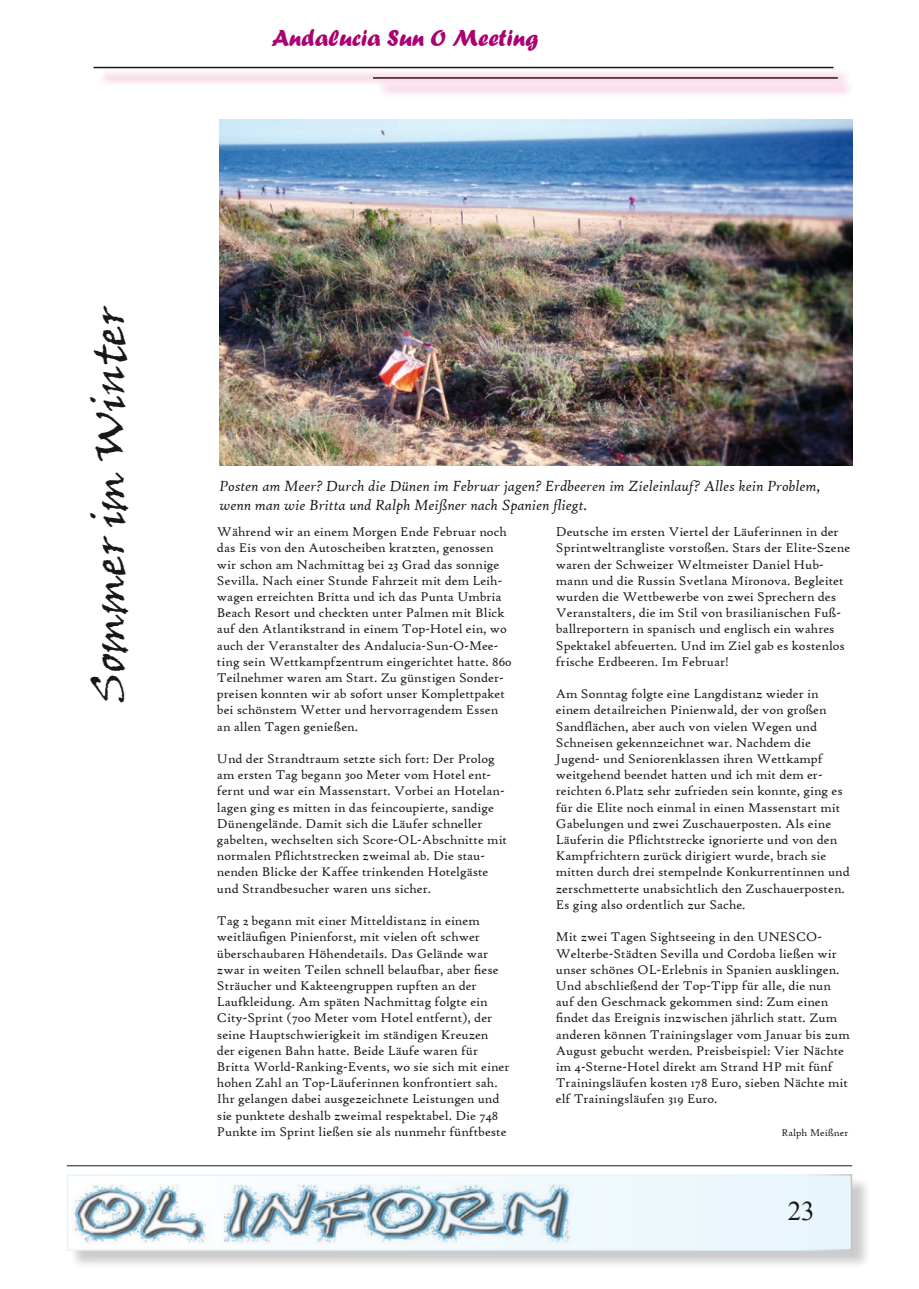
<style>
.page{position:relative;width:919px;height:1289px;background:#fff}
.page>*{position:absolute;margin:0;border:0;box-sizing:border-box;transform-origin:0 0}
.t1{font:45px "Viner Hand ITC";color:#1a171c}
.t2{font:24px "Forte";color:#aa0072}
.t3{font:italic 15.75px/18.9px "High Tower Text";color:#1a171c}
.t4{font:13.5px/16.2px "High Tower Text";color:#1a171c}
.t5{font:10.5px "High Tower Text";color:#1a171c}
</style>
<div class="page">
<div style="left:68px;top:1175px;width:803px;height:95px;background:#1a171c;opacity:.75"></div>
<svg style="left:70px;top:1177px;width:779px;height:70px;fill:#ecf6fc"></svg>
<div style="left:67px;top:1174px;width:785px;height:76px;border:2px solid #fff"></div>
<hr style="left:67px;top:1165px;width:785px;height:1px;background:#1a171c">
<div style="left:375px;top:79px;width:480px;height:19px;background:#d00065;opacity:.86"></div>
<div style="left:96px;top:68px;width:756px;height:20px;background:#d00065;opacity:.86"></div>
<hr style="left:94px;top:67px;width:739px;height:1px;background:#1a171c">
<img style="left:220px;top:119px;width:632px;height:346px">
<svg style="left:788px;top:1201px;width:24px;height:18px"></svg>
<h2 class="t2" style="left:271px;top:29px;width:268px">Andalucia Sun O Meeting</h2>
<h1 class="t1" style="left:81px;top:703px;width:398px;rotate:-90deg">Sommer im Winter</h1>
<p class="t3" style="left:220px;top:476px;width:602px">Posten am Meer? Durch die Dünen im Februar jagen? Erdbeeren im Zieleinlauf? Alles kein Problem, wenn man wie Britta und Ralph Meißner nach Spanien fliegt.</p>
<p class="t4" style="left:217px;top:525px;width:296px">Während wir an einem Morgen Ende Februar noch das Eis von den Autoscheiben kratzten, genossen wir schon am Nachmittag bei 23 Grad das sonnige Sevilla. Nach einer Stunde Fahrzeit mit dem Leih&shy;wagen erreichten Britta und ich das Punta Umbria Beach Resort und checkten unter Palmen mit Blick auf den Atlantikstrand in einem Top-Hotel ein, wo auch der Veranstalter des Andalucia-Sun-O-Mee&shy;ting sein Wettkampfzentrum eingerichtet hatte. 860<br>Teilnehmer waren am Start. Zu günstigen Sonder&shy;preisen konnten wir ab sofort unser Komplettpaket bei schönstem Wetter und hervorragendem Essen an allen Tagen genießen.</p>
<p class="t4" style="left:217px;top:751px;width:292px">Und der Strandtraum setzte sich fort: Der Prolog am ersten Tag begann 300 Meter vom Hotel ent&shy;fernt und war ein Massenstart. Vorbei an Hotelan&shy;lagen ging es mitten in das feincoupierte, sandige Dünengelände. Damit sich die Läufer schneller gabelten, wechselten sich Score-OL-Abschnitte mit normalen Pflichtstrecken zweimal ab. Die stau&shy;nenden Blicke der Kaffee trinkenden Hotelgäste und Strandbesucher waren uns sicher.</p>
<p class="t4" style="left:217px;top:913px;width:294px">Tag 2 begann mit einer Mitteldistanz in einem weitläufigen Pinienforst, mit vielen oft schwer überschaubaren Höhendetails. Das Gelände war zwar in weiten Teilen schnell belaufbar, aber fiese Sträucher und Kakteengruppen rupften an der Laufkleidung. Am späten Nachmittag folgte ein City-Sprint (700 Meter vom Hotel entfernt), der seine Hauptschwierigkeit im ständigen Kreuzen der eigenen Bahn hatte. Beide Läufe waren für Britta World-Ranking-Events, wo sie sich mit einer hohen Zahl an Top-Läuferinnen konfrontiert sah.<br>Ihr gelangen dabei ausgezeichnete Leistungen und sie punktete deshalb zweimal respektabel. Die 748<br>Punkte im Sprint ließen sie als nunmehr fünftbeste</p>
<p class="t4" style="left:556px;top:525px;width:296px">Deutsche im ersten Viertel der Läuferinnen in der Sprintweltrangliste vorstoßen. Stars der Elite-Szene waren der Schweizer Weltmeister Daniel Hub&shy;mann und die Russin Svetlana Mironova. Begleitet wurden die Wettbewerbe von zwei Sprechern des Veranstalters, die im Stil von brasilianischen Fuß&shy;ballreportern in spanisch und englisch ein wahres Spektakel abfeuerten. Und im Ziel gab es kostenlos frische Erdbeeren. Im Februar!</p>
<p class="t4" style="left:556px;top:687px;width:295px">Am Sonntag folgte eine Langdistanz wieder in einem detailreichen Pinienwald, der von großen Sandflächen, aber auch von vielen Wegen und Schneisen gekennzeichnet war. Nachdem die Jugend- und Seniorenklassen ihren Wettkampf weitgehend beendet hatten und ich mit dem er&shy;reichten 6.Platz sehr zufrieden sein konnte, ging es für die Elite noch einmal in einen Massenstart mit Gabelungen und zwei Zuschauerposten. Als eine Läuferin die Pflichtstrecke ignorierte und von den Kampfrichtern zurück dirigiert wurde, brach sie mitten durch drei stempelnde Konkurrentinnen und zerschmetterte unabsichtlich den Zuschauerposten.<br>Es ging also ordentlich zur Sache.</p>
<p class="t4" style="left:556px;top:930px;width:295px">Mit zwei Tagen Sightseeing in den UNESCO-Welterbe-Städten Sevilla und Cordoba ließen wir unser schönes OL-Erlebnis in Spanien ausklingen.<br>Und abschließend der Top-Tipp für alle, die nun auf den Geschmack gekommen sind: Zum einen findet das Ereignis inzwischen jährlich statt. Zum anderen können Trainingslager vom Januar bis zum August gebucht werden. Preisbeispiel: Vier Nächte im 4-Sterne-Hotel direkt am Strand HP mit fünf Trainingsläufen kosten 178 Euro, sieben Nächte mit elf Trainingsläufen 319 Euro.</p>
<p class="t5" style="left:781px;top:1127px;width:68px">Ralph Meißner</p>
</div>
